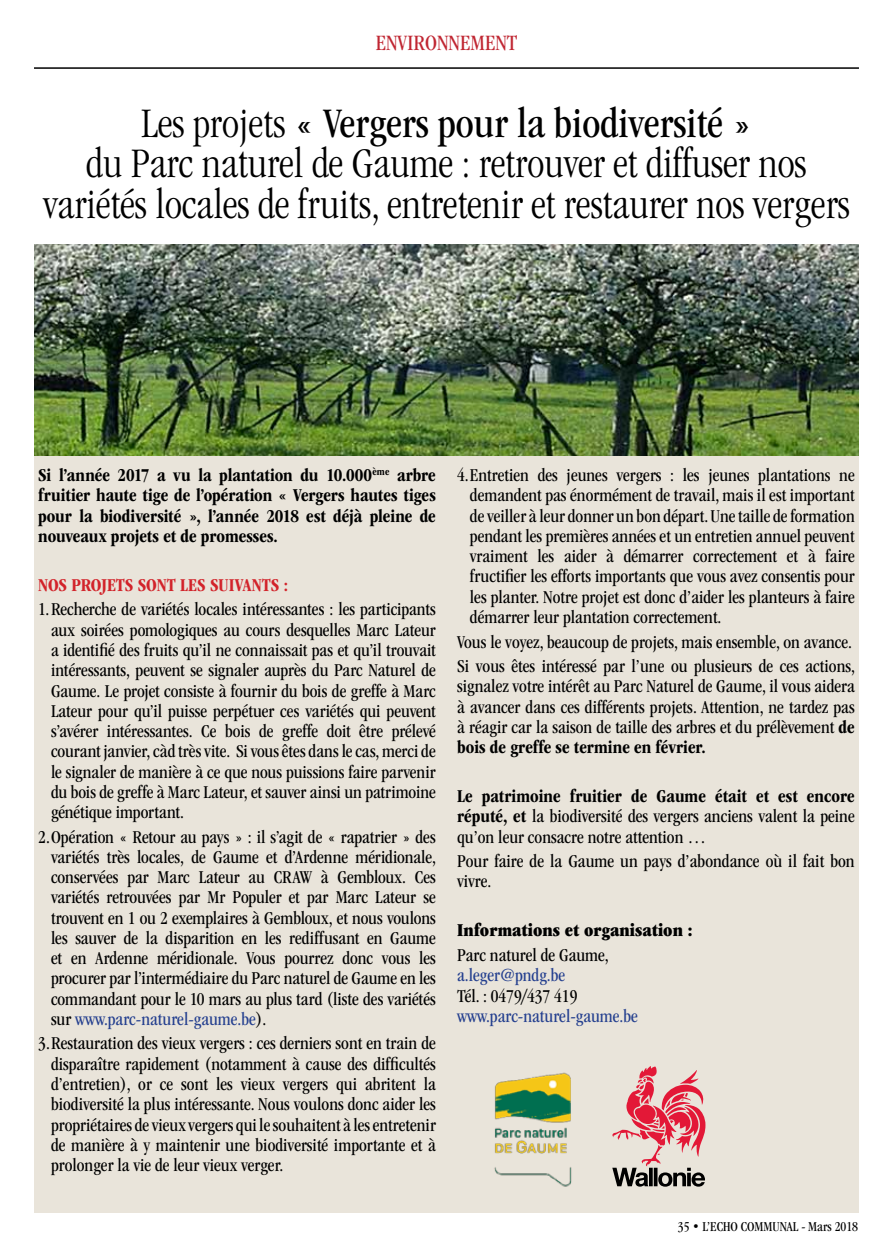
<style>
.page{position:relative;width:893px;height:1255px;background:#fff}
.page>*{position:absolute;margin:0;border:0;box-sizing:border-box;transform-origin:0 0}
.t1{font:300 condensed 43.5px/40.5px "ITC Garamond Std";color:#000;text-align:center}
.t2{font:condensed 22.65px "ITC Garamond Std";color:#c02632}
.t3{font:condensed 18.75px/20.2px "ITC Garamond Std";color:#000;text-align:justify}
.t4{font:700 condensed 18.75px/20.2px "ITC Garamond Std";letter-spacing:-.005em;color:#000;text-align:justify}
.t5{font:condensed 18.75px "ITC Garamond Std";color:#25408f}
.t6{font:18.75px "ITC Garamond Std Ult Cond";color:#000}
.t7{font:700 condensed 18.75px "ITC Garamond Std";letter-spacing:-.005em;color:#d2232a}
.t8{font:condensed 14.1px "ITC Garamond Std";color:#000}
.s1{font-weight:400}
.s2{color:#25408f}
.s3{font-weight:700}
</style>
<div class="page">
<hr style="left:34px;top:67px;width:825px;height:2px;background:#000">
<div style="left:34px;top:442px;width:825px;height:770px;background:#e9e4da"></div>
<img style="left:494px;top:1072px;width:78px;height:115px">
<svg style="left:612px;top:1066px;width:93px;height:120px"></svg>
<img style="left:34px;top:244px;width:825px;height:211px">
<p class="t2" style="left:376px;top:30px;width:143px">ENVIRONNEMENT</p>
<h1 class="t1" style="left:43px;top:103px;width:808px">Les projets <span class="s1">« Vergers pour la biodiversité »<br></span>du Parc naturel de Gaume : retrouver et diffuser nos variétés locales de fruits, entretenir et restaurer nos vergers</h1>
<p class="t4" style="left:38px;top:465px;width:399px">Si l’année 2017 a vu la plantation du 10.000<sup>ème</sup> arbre fruitier haute tige de l’opération « Vergers hautes tiges pour la biodiversité », l’année 2018 est déjà pleine de nouveaux projets et de promesses.</p>
<p class="t7" style="left:38px;top:574px;width:251px">NOS PROJETS SONT LES SUIVANTS :</p>
<p class="t3" style="left:51px;top:599px;width:386px;text-indent:-13px">1.Recherche de variétés locales intéressantes : les participants aux soirées pomologiques au cours desquelles Marc Lateur a identifié des fruits qu’il ne connaissait pas et qu’il trouvait intéressants, peuvent se signaler auprès du Parc Naturel de Gaume. Le projet consiste à fournir du bois de greffe à Marc Lateur pour qu’il puisse perpétuer ces variétés qui peuvent s’avérer intéressantes. Ce bois de greffe doit être prélevé courant janvier, càd très vite. Si vous êtes dans le cas, merci de le signaler de manière à ce que nous puissions faire parvenir du bois de greffe à Marc Lateur, et sauver ainsi un patrimoine génétique important.</p>
<p class="t3" style="left:51px;top:826px;width:386px;text-indent:-13px">2.Opération « Retour au pays » : il s’agit de « rapatrier » des variétés très locales, de Gaume et d’Ardenne méridionale, conservées par Marc Lateur au CRAW à Gembloux. Ces variétés retrouvées par Mr Populer et par Marc Lateur se trouvent en 1 ou 2 exemplaires à Gembloux, et nous voulons les sauver de la disparition en les rediffusant en Gaume et en Ardenne méridionale. Vous pourrez donc vous les procurer par l’intermédiaire du Parc naturel de Gaume en les commandant pour le 10 mars au plus tard (liste des variétés sur <span class="s2">www.parc-naturel-gaume.be</span>).</p>
<p class="t3" style="left:51px;top:1033px;width:386px;text-indent:-13px">3.Restauration des vieux vergers : ces derniers sont en train de disparaître rapidement (notamment à cause des difficultés d’entretien), or ce sont les vieux vergers qui abritent la biodiversité la plus intéressante. Nous voulons donc aider les propriétaires de vieux vergers qui le souhaitent à les entretenir de manière à y maintenir une biodiversité importante et à prolonger la vie de leur vieux verger.</p>
<p class="t3" style="left:470px;top:465px;width:386px;text-indent:-13px">4.Entretien des jeunes vergers : les jeunes plantations ne demandent pas énormément de travail, mais il est important de veiller à leur donner un bon départ. Une taille de formation pendant les premières années et un entretien annuel peuvent vraiment les aider à démarrer correctement et à faire fructifier les efforts importants que vous avez consentis pour les planter. Notre projet est donc d’aider les planteurs à faire démarrer leur plantation correctement.</p>
<p class="t3" style="left:457px;top:629px;width:399px;line-height:24.5px">Vous le voyez, beaucoup de projets, mais ensemble, on avance.<br>Si vous êtes intéressé par l’une ou plusieurs de ces actions,</p>
<p class="t3" style="left:457px;top:676px;width:399px">signalez votre intérêt au Parc Naturel de Gaume, il vous aidera à avancer dans ces différents projets. Attention, ne tardez pas à réagir car la saison de taille des arbres et du prélèvement <span class="s3">de bois de greffe se termine en février.</span></p>
<p class="t3" style="left:457px;top:786px;width:399px"><span class="s3">Le patrimoine fruitier de Gaume était et est encore réputé, et</span> la biodiversité des vergers anciens valent la peine qu’on leur consacre notre attention …</p>
<p class="t3" style="left:457px;top:851px;width:399px">Pour faire de la Gaume un pays d’abondance où il fait bon vivre.</p>
<p class="t6" style="left:457px;top:919px;width:237px">Informations et organisation :</p>
<p class="t3" style="left:457px;top:945px;width:153px">Parc naturel de Gaume,</p>
<p class="t5" style="left:457px;top:964px;width:110px">a.leger@pndg.be</p>
<p class="t3" style="left:457px;top:985px;width:122px">Tél. : 0479/437 419</p>
<p class="t5" style="left:457px;top:1005px;width:182px">www.parc-naturel-gaume.be</p>
<p class="t8" style="left:678px;top:1218px;width:182px">35 • L’ECHO COMMUNAL - Mars 2018</p>
</div>
